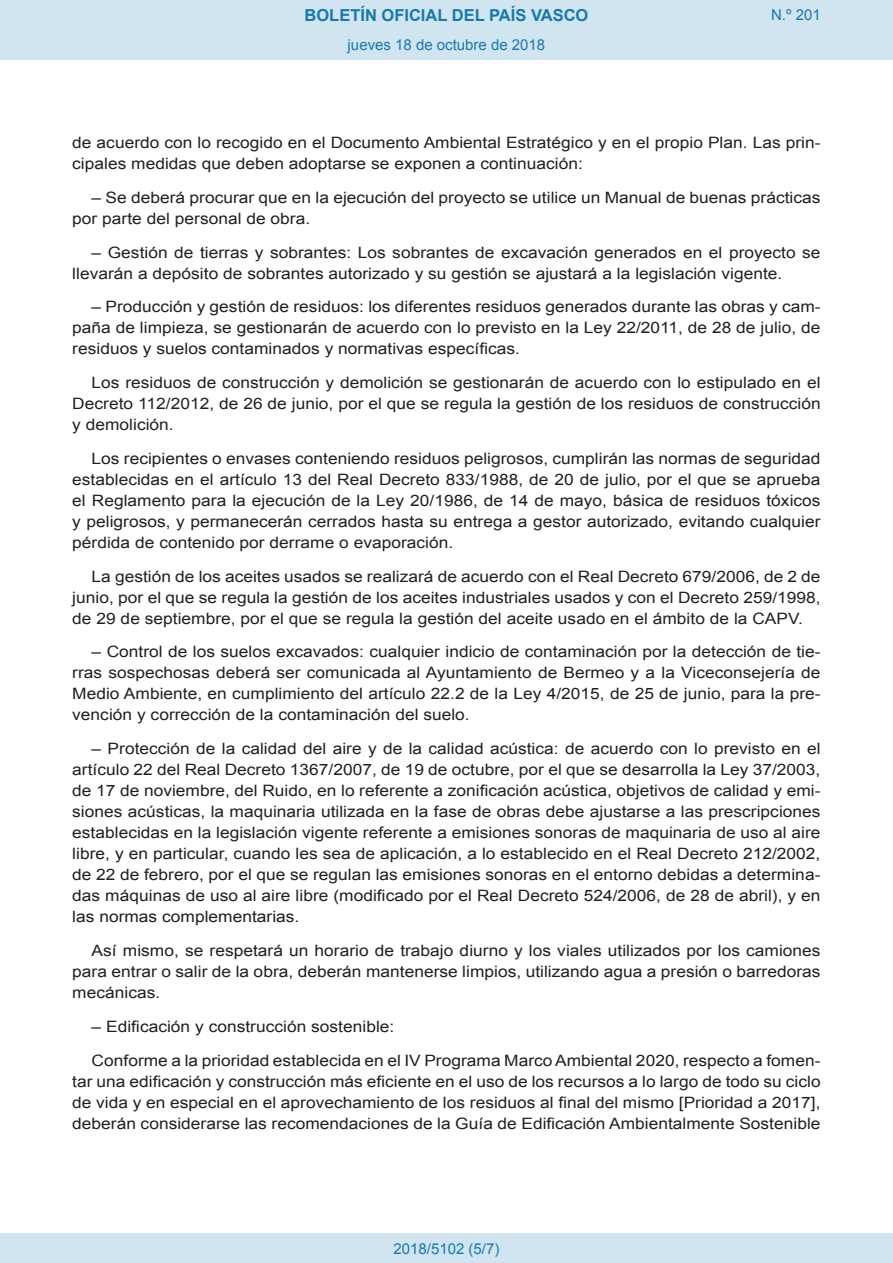
<style>
.page{position:relative;width:893px;height:1263px;background:#fff}
.page>*{position:absolute;margin:0;border:0;box-sizing:border-box;transform-origin:0 0}
.t1{font:700 16.5px "Arial";color:#1879ad}
.BOPVDetalle{font:15.6px/21px "Arial";color:#231f20;text-align:justify;scale:1.11 1}
.Paginacion_Centro{font:15px "Arial";color:#1879ad}
</style>
<div class="page">
<div style="left:0;top:0;width:893px;height:60px;background:#d0e5f0"></div>
<div style="left:0;top:1233px;width:893px;height:30px;background:#d0e5f0"></div>
<p class="t1" style="left:305px;top:4px;width:285px">BOLETÍN OFICIAL DEL PAÍS VASCO</p>
<p class="Paginacion_Centro" style="left:348px;top:35px;width:199px">jueves 18 de octubre de 2018</p>
<p class="Paginacion_Centro" style="left:771px;top:5px;width:51px">N.º 201</p>
<p class="BOPVDetalle" style="left:72px;top:132px;width:676px">de acuerdo con lo recogido en el Documento Ambiental Estratégico y en el propio Plan. Las prin&shy;cipales medidas que deben adoptarse se exponen a continuación:</p>
<p class="BOPVDetalle" style="left:72px;top:187px;width:676px;text-indent:19px">– Se deberá procurar que en la ejecución del proyecto se utilice un Manual de buenas prácticas por parte del personal de obra.</p>
<p class="BOPVDetalle" style="left:72px;top:242px;width:676px;text-indent:19px">– Gestión de tierras y sobrantes: Los sobrantes de excavación generados en el proyecto se llevarán a depósito de sobrantes autorizado y su gestión se ajustará a la legislación vigente.</p>
<p class="BOPVDetalle" style="left:72px;top:297px;width:676px;text-indent:19px">– Producción y gestión de residuos: los diferentes residuos generados durante las obras y cam&shy;paña de limpieza, se gestionarán de acuerdo con lo previsto en la Ley 22/2011, de 28 de julio, de residuos y suelos contaminados y normativas específicas.</p>
<p class="BOPVDetalle" style="left:72px;top:372px;width:676px;text-indent:19px">Los residuos de construcción y demolición se gestionarán de acuerdo con lo estipulado en el Decreto 112/2012, de 26 de junio, por el que se regula la gestión de los residuos de construcción y demolición.</p>
<p class="BOPVDetalle" style="left:72px;top:448px;width:676px;text-indent:19px">Los recipientes o envases conteniendo residuos peligrosos, cumplirán las normas de seguridad establecidas en el artículo 13 del Real Decreto 833/1988, de 20 de julio, por el que se aprueba el Reglamento para la ejecución de la Ley 20/1986, de 14 de mayo, básica de residuos tóxicos y peligrosos, y permanecerán cerrados hasta su entrega a gestor autorizado, evitando cualquier pérdida de contenido por derrame o evaporación.</p>
<p class="BOPVDetalle" style="left:72px;top:566px;width:676px;text-indent:19px">La gestión de los aceites usados se realizará de acuerdo con el Real Decreto 679/2006, de 2 de junio, por el que se regula la gestión de los aceites industriales usados y con el Decreto 259/1998, de 29 de septiembre, por el que se regula la gestión del aceite usado en el ámbito de la CAPV.</p>
<p class="BOPVDetalle" style="left:72px;top:642px;width:676px;text-indent:19px">– Control de los suelos excavados: cualquier indicio de contaminación por la detección de tie&shy;rras sospechosas deberá ser comunicada al Ayuntamiento de Bermeo y a la Viceconsejería de Medio Ambiente, en cumplimiento del artículo 22.2 de la Ley 4/2015, de 25 de junio, para la pre&shy;vención y corrección de la contaminación del suelo.</p>
<p class="BOPVDetalle" style="left:72px;top:738px;width:676px;text-indent:19px">– Protección de la calidad del aire y de la calidad acústica: de acuerdo con lo previsto en el artículo 22 del Real Decreto 1367/2007, de 19 de octubre, por el que se desarrolla la Ley 37/2003, de 17 de noviembre, del Ruido, en lo referente a zonificación acústica, objetivos de calidad y emi&shy;siones acústicas, la maquinaria utilizada en la fase de obras debe ajustarse a las prescripciones establecidas en la legislación vigente referente a emisiones sonoras de maquinaria de uso al aire libre, y en particular, cuando les sea de aplicación, a lo establecido en el Real Decreto 212/2002, de 22 de febrero, por el que se regulan las emisiones sonoras en el entorno debidas a determina&shy;das máquinas de uso al aire libre (modificado por el Real Decreto 524/2006, de 28 de abril), y en las normas complementarias.</p>
<p class="BOPVDetalle" style="left:72px;top:940px;width:676px;text-indent:19px">Así mismo, se respetará un horario de trabajo diurno y los viales utilizados por los camiones para entrar o salir de la obra, deberán mantenerse limpios, utilizando agua a presión o barredoras mecánicas.</p>
<p class="BOPVDetalle" style="left:92px;top:1016px;width:274px">– Edificación y construcción sostenible:</p>
<p class="BOPVDetalle" style="left:72px;top:1050px;width:676px;text-indent:19px">Conforme a la prioridad establecida en el IV Programa Marco Ambiental 2020, respecto a fomen&shy;tar una edificación y construcción más eficiente en el uso de los recursos a lo largo de todo su ciclo de vida y en especial en el aprovechamiento de los residuos al final del mismo [Prioridad a 2017], deberán considerarse las recomendaciones de la Guía de Edificación Ambientalmente Sostenible</p>
<p class="Paginacion_Centro" style="left:393px;top:1238px;width:107px">2018/5102 (5/7)</p>
</div>
